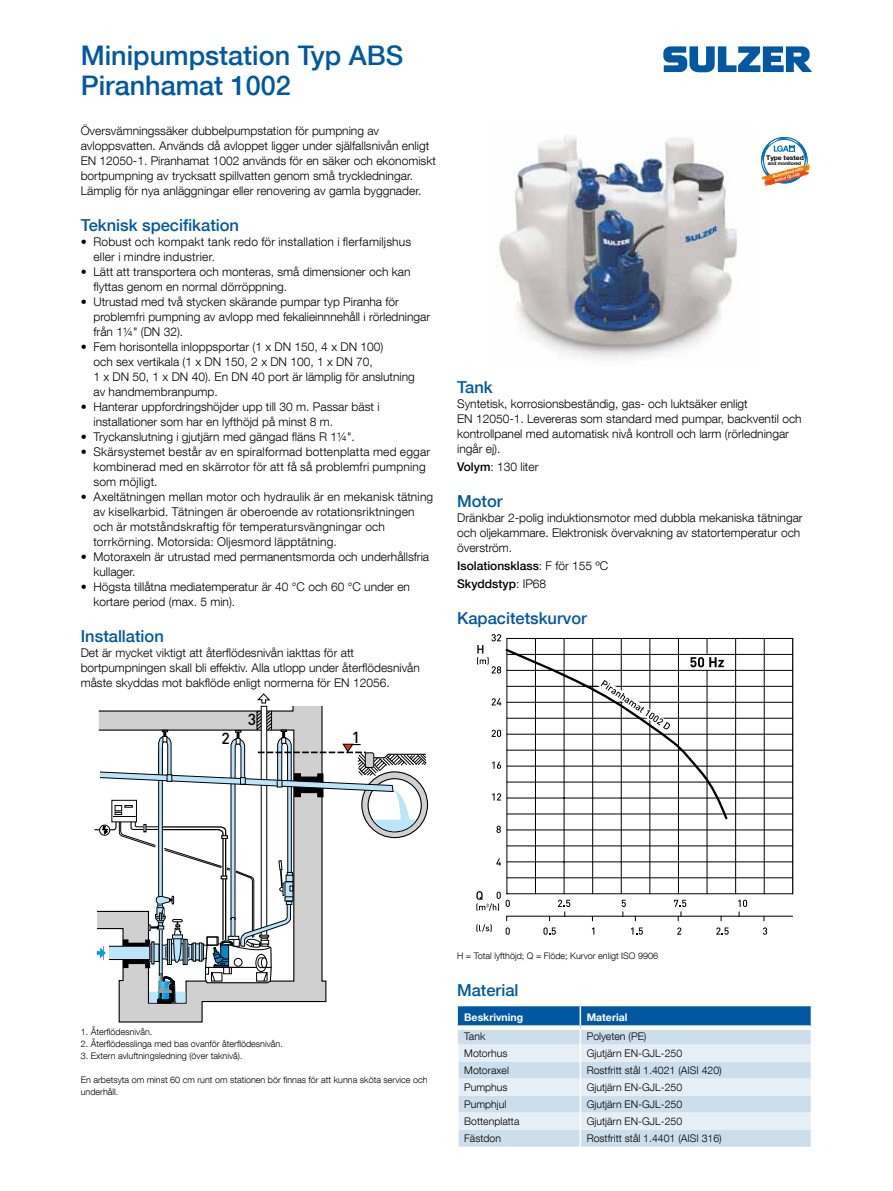
<style>
.page{position:relative;width:893px;height:1191px;background:#fff}
.page>*{position:absolute;margin:0;border:0;box-sizing:border-box;transform-origin:0 0}
.t1{font:500 27px/30px "Helvetica Neue LT Com";color:#0058a2}
.t2{font:500 16.5px "Helvetica Neue LT Com";color:#0058a2}
.t3{font:500 15.75px "DIN";color:#000}
.t4{font:300 12px/15px "Helvetica Neue LT Com";color:#000}
.t5{font:500 12px/18px "Helvetica Neue LT Com";color:#000}
.t6{font:300 10.5px "Helvetica Neue LT Com";color:#000}
.t7{font:700 10.5px "Helvetica Neue LT Com";color:#fff}
.t8{font:300 9px/12px "Helvetica Neue LT Com";color:#000}
.t9{font:700 6.45px "Helvetica Neue LT Com";letter-spacing:-.01em;color:#000;scale:1.05 1}
.t10{font:700 4.95px "Helvetica Neue LT Com";letter-spacing:-.01em;color:#000}
.s1{font-weight:500}
.s2{font-weight:300}
</style>
<div class="page">
<svg style="left:663px;top:46px;width:149px;height:26px"></svg>
<img style="left:499px;top:136px;width:238px;height:224px">
<svg style="left:457px;top:1006px;width:355px;height:140px;background:#bcd3e6"></svg>
<svg style="left:761px;top:137px;width:49px;height:49px"></svg>
<svg style="left:118px;top:1003px;width:85px;height:19px;background:#c1c1c1"></svg>
<svg style="left:93px;top:693px;width:334px;height:310px"></svg>
<hr style="left:507px;top:829px;width:286px;height:1px;background:#000">
<hr style="left:507px;top:734px;width:286px;height:1px;background:#000">
<hr style="left:507px;top:766px;width:286px;height:1px;background:#000">
<hr style="left:507px;top:916px;width:286px;height:1px;background:#000">
<hr style="left:507px;top:638px;width:286px;height:1px;background:#000">
<hr style="left:507px;top:797px;width:286px;height:1px;background:#000">
<hr style="left:507px;top:861px;width:286px;height:1px;background:#000">
<hr style="left:535px;top:638px;width:1px;height:255px;background:#000">
<hr style="left:621px;top:638px;width:1px;height:255px;background:#000">
<hr style="left:564px;top:638px;width:1px;height:255px;background:#000">
<hr style="left:592px;top:638px;width:1px;height:255px;background:#000">
<svg style="left:543px;top:927px;width:13px;height:7px"></svg>
<svg style="left:496px;top:858px;width:5px;height:7px"></svg>
<svg style="left:558px;top:899px;width:12px;height:17px"></svg>
<svg style="left:622px;top:899px;width:4px;height:17px"></svg>
<svg style="left:631px;top:927px;width:12px;height:7px"></svg>
<svg style="left:677px;top:927px;width:4px;height:7px"></svg>
<svg style="left:674px;top:899px;width:12px;height:22px"></svg>
<hr style="left:650px;top:638px;width:1px;height:255px;background:#000">
<hr style="left:678px;top:638px;width:1px;height:255px;background:#000">
<hr style="left:764px;top:638px;width:1px;height:255px;background:#000">
<hr style="left:707px;top:670px;width:1px;height:223px;background:#000">
<hr style="left:735px;top:638px;width:1px;height:255px;background:#000">
<svg style="left:738px;top:899px;width:9px;height:17px"></svg>
<svg style="left:716px;top:927px;width:13px;height:7px"></svg>
<svg style="left:763px;top:927px;width:4px;height:7px"></svg>
<hr style="left:507px;top:670px;width:286px;height:1px;background:#000">
<hr style="left:507px;top:702px;width:286px;height:1px;background:#000">
<hr style="left:507px;top:845px;width:286px;height:1px;background:#000">
<hr style="left:507px;top:750px;width:286px;height:1px;background:#000">
<hr style="left:507px;top:877px;width:286px;height:1px;background:#000">
<hr style="left:507px;top:813px;width:286px;height:1px;background:#000">
<hr style="left:507px;top:782px;width:286px;height:1px;background:#000">
<hr style="left:507px;top:654px;width:286px;height:1px;background:#000">
<hr style="left:507px;top:686px;width:286px;height:1px;background:#000">
<hr style="left:507px;top:718px;width:286px;height:1px;background:#000">
<hr style="left:507px;top:893px;width:286px;height:1px;background:#000">
<hr style="left:507px;top:638px;width:1px;height:255px;background:#000">
<hr style="left:792px;top:638px;width:1px;height:255px;background:#000">
<svg style="left:476px;top:891px;width:34px;height:43px"></svg>
<svg style="left:477px;top:634px;width:252px;height:199px"></svg>
<h1 class="t1" style="left:81px;top:40px;width:324px">Minipumpstation Typ ABS<br>Piranhamat 1002</h1>
<p class="t4" style="left:81px;top:123px;width:357px">Översvämningssäker dubbelpumpstation för pumpning av avloppsvatten. Används då avloppet ligger under själfallsnivån enligt EN 12050-1. Piranhamat 1002 används för en säker och ekonomiskt bortpumpning av trycksatt spillvatten genom små tryckledningar.<br>Lämplig för nya anläggningar eller renovering av gamla byggnader.</p>
<h2 class="t2" style="left:81px;top:215px;width:160px">Teknisk specifikation</h2>
<p class="t4" style="left:93px;top:234px;width:319px;text-indent:-13px">• Robust och kompakt tank redo för installation i flerfamiljshus eller i mindre industrier.</p>
<p class="t4" style="left:93px;top:264px;width:318px;text-indent:-13px">• Lätt att transportera och monteras, små dimensioner och kan flyttas genom en normal dörröppning.</p>
<p class="t4" style="left:93px;top:294px;width:338px;text-indent:-13px">• Utrustad med två stycken skärande pumpar typ Piranha för problemfri pumpning av avlopp med fekalieinnnehåll i rörledningar från 1¼" (DN 32).</p>
<p class="t4" style="left:93px;top:339px;width:323px;text-indent:-13px">• Fem horisontella inloppsportar (1 x DN 150, 4 x DN 100)<br>och sex vertikala (1 x DN 150, 2 x DN 100, 1 x DN 70,<br>1 x DN 50, 1 x DN 40). En DN 40 port är lämplig för anslutning av handmembranpump.</p>
<p class="t4" style="left:93px;top:399px;width:288px;text-indent:-13px">• Hanterar uppfordringshöjder upp till 30 m. Passar bäst i installationer som har en lyfthöjd på minst 8 m.</p>
<p class="t4" style="left:81px;top:429px;width:276px">• Tryckanslutning i gjutjärn med gängad fläns R 1¼".</p>
<p class="t4" style="left:93px;top:444px;width:338px;text-indent:-13px">• Skärsystemet består av en spiralformad bottenplatta med eggar kombinerad med en skärrotor för att få så problemfri pumpning som möjligt.</p>
<p class="t4" style="left:93px;top:489px;width:341px;text-indent:-13px">• Axeltätningen mellan motor och hydraulik är en mekanisk tätning av kiselkarbid. Tätningen är oberoende av rotationsriktningen och är motståndskraftig för temperatursvängningar och torrkörning. Motorsida: Oljesmord läpptätning.</p>
<p class="t4" style="left:93px;top:549px;width:337px;text-indent:-13px">• Motoraxeln är utrustad med permanentsmorda och underhållsfria kullager.</p>
<p class="t4" style="left:93px;top:579px;width:318px;text-indent:-13px">• Högsta tillåtna mediatemperatur är 40 °C och 60 °C under en kortare period (max. 5 min).</p>
<h2 class="t2" style="left:81px;top:626px;width:85px">Installation</h2>
<p class="t4" style="left:81px;top:645px;width:341px">Det är mycket viktigt att återflödesnivån iakttas för att bortpumpningen skall bli effektiv. Alla utlopp under återflödesnivån måste skyddas mot bakflöde enligt normerna för EN 12056.</p>
<h3 class="t3" style="left:248px;top:709px;width:10px">3</h3>
<h3 class="t3" style="left:222px;top:728px;width:10px">2</h3>
<h3 class="t3" style="left:352px;top:727px;width:10px">1</h3>
<p class="t9" style="left:766px;top:153px;width:37px">Type tested</p>
<p class="t10" style="left:768px;top:160px;width:35px">and monitored</p>
<h2 class="t2" style="left:457px;top:377px;width:37px">Tank</h2>
<p class="t4" style="left:457px;top:396px;width:346px">Syntetisk, korrosionsbeständig, gas- och luktsäker enligt<br>EN 12050-1. Levereras som standard med pumpar, backventil och kontrollpanel med automatisk nivå kontroll och larm (rörledningar ingår ej).</p>
<p class="t4" style="left:457px;top:459px;width:83px"><span class="s1">Volym</span>: 130 liter</p>
<h2 class="t2" style="left:457px;top:491px;width:47px">Motor</h2>
<p class="t4" style="left:457px;top:510px;width:347px">Dränkbar 2-polig induktionsmotor med dubbla mekaniska tätningar och oljekammare. Elektronisk övervakning av statortemperatur och överström.</p>
<p class="t5" style="left:457px;top:556px;width:152px">Isolationsklass<span class="s2">: F för 155 ºC<br></span>Skyddstyp<span class="s2">: IP68</span></p>
<h2 class="t2" style="left:457px;top:608px;width:131px">Kapacitetskurvor</h2>
<p class="t8" style="left:81px;top:1025px;width:73px">1. Återflödesnivån.</p>
<p class="t8" style="left:81px;top:1037px;width:204px">2. Återflödesslinga med bas ovanför återflödesnivån.</p>
<p class="t8" style="left:81px;top:1049px;width:163px">3. Extern avluftningsledning (över taknivå).</p>
<p class="t8" style="left:81px;top:1073px;width:348px">En arbetsyta om minst 60 cm runt om stationen bör finnas för att kunna sköta service och underhåll.</p>
<p class="t8" style="left:457px;top:949px;width:203px">H = Total lyfthöjd; Q = Flöde; Kurvor enligt ISO 9906</p>
<h2 class="t2" style="left:457px;top:980px;width:63px">Material</h2>
<p class="t7" style="left:464px;top:1010px;width:60px">Beskrivning</p>
<p class="t7" style="left:587px;top:1010px;width:42px">Material</p>
<p class="t6" style="left:464px;top:1029px;width:23px">Tank</p>
<p class="t6" style="left:587px;top:1029px;width:61px">Polyeten (PE)</p>
<p class="t6" style="left:464px;top:1046px;width:45px">Motorhus</p>
<p class="t6" style="left:587px;top:1046px;width:97px">Gjutjärn EN-GJL-250</p>
<p class="t6" style="left:464px;top:1063px;width:46px">Motoraxel</p>
<p class="t6" style="left:587px;top:1063px;width:136px">Rostfritt stål 1.4021 (AISI 420)</p>
<p class="t6" style="left:464px;top:1080px;width:45px">Pumphus</p>
<p class="t6" style="left:587px;top:1080px;width:97px">Gjutjärn EN-GJL-250</p>
<p class="t6" style="left:464px;top:1097px;width:44px">Pumphjul</p>
<p class="t6" style="left:587px;top:1097px;width:97px">Gjutjärn EN-GJL-250</p>
<p class="t6" style="left:464px;top:1114px;width:57px">Bottenplatta</p>
<p class="t6" style="left:587px;top:1114px;width:97px">Gjutjärn EN-GJL-250</p>
<p class="t6" style="left:464px;top:1131px;width:38px">Fästdon</p>
<p class="t6" style="left:587px;top:1131px;width:136px">Rostfritt stål 1.4401 (AISI 316)</p>
</div>
